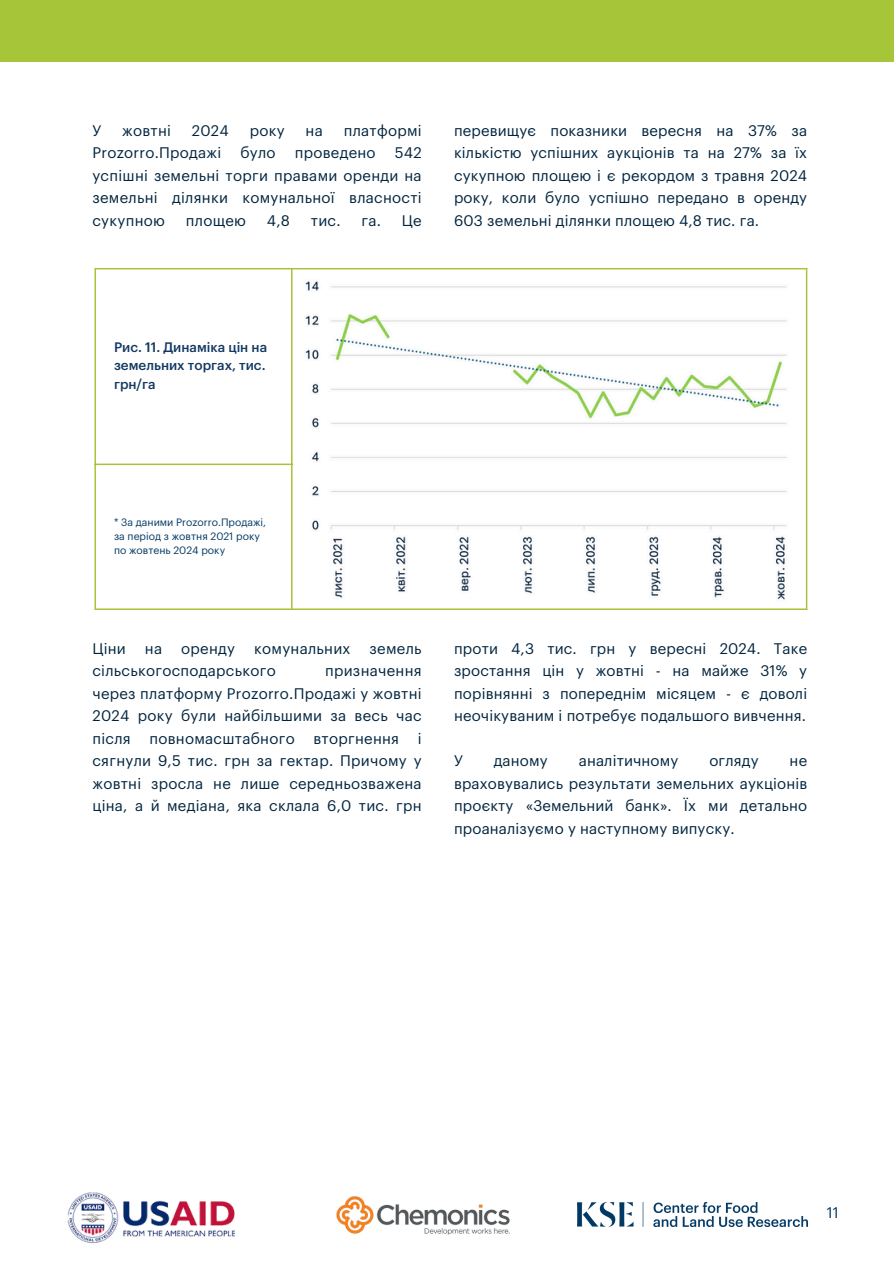
<style>
.page{position:relative;width:894px;height:1264px;background:#fff}
.page>*{position:absolute;margin:0;border:0;box-sizing:border-box;transform-origin:0 0}
.t1{font:15px/22.5px "Graphik LC";letter-spacing:.02em;color:#00243e;text-align:justify}
.t2{font:15px "Graphik LC";color:#003964}
.t3{font:500 13.5px/18.3px "Graphik LC";color:#133962}
.t4{font:10.5px/14px "Graphik LC";color:#003964}
</style>
<div class="page">
<img style="left:67px;top:1192px;width:168px;height:52px">
<img style="left:336px;top:1196px;width:174px;height:39px">
<div style="left:0;top:0;width:893px;height:62px;background:#a7c539"></div>
<img style="left:577px;top:1202px;width:229px;height:24px">
<hr style="left:94px;top:269px;width:2px;height:339px;background:#a7c539">
<hr style="left:291px;top:269px;width:1px;height:339px;background:#a7c539">
<hr style="left:805px;top:269px;width:2px;height:339px;background:#a7c539">
<hr style="left:94px;top:268px;width:713px;height:1px;background:#a7c539">
<hr style="left:94px;top:463px;width:198px;height:2px;background:#a7c539">
<hr style="left:94px;top:608px;width:713px;height:2px;background:#a7c539">
<img style="left:305px;top:281px;width:482px;height:319px">
<h1 class="t1" style="left:92px;top:120px;width:10px">У</h1>
<h1 class="t1" style="left:122px;top:120px;width:50px">жовтні</h1>
<h1 class="t1" style="left:192px;top:120px;width:38px">2024</h1>
<h1 class="t1" style="left:250px;top:120px;width:36px">року</h1>
<h1 class="t1" style="left:305px;top:120px;width:19px">на</h1>
<h1 class="t1" style="left:343px;top:120px;width:79px">платформі</h1>
<h1 class="t1" style="left:92px;top:142px;width:130px">Prozorro.Продажі</h1>
<h1 class="t1" style="left:240px;top:142px;width:37px">було</h1>
<h1 class="t1" style="left:295px;top:142px;width:82px">проведено</h1>
<h1 class="t1" style="left:92px;top:142px;width:331px;text-indent:302px">542 успішні земельні торги правами оренди на земельні ділянки комунальної власності сукупною</h1>
<h1 class="t1" style="left:186px;top:210px;width:62px">площею</h1>
<h1 class="t1" style="left:267px;top:210px;width:25px">4,8</h1>
<h1 class="t1" style="left:311px;top:210px;width:31px">тис.</h1>
<h1 class="t1" style="left:361px;top:210px;width:62px">га. Це</h1>
<p class="t1" style="left:454px;top:120px;width:354px">перевищує показники вересня на 37% за кількістю успішних аукціонів та на 27% за їх сукупною площею і є рекордом з травня 2024 року, коли було успішно передано в оренду 603 земельні ділянки площею 4,8 тис. га.</p>
<p class="t3" style="left:114px;top:338px;width:155px">Рис. 11. Динаміка цін на земельних торгах, тис. грн/га</p>
<p class="t4" style="left:114px;top:515px;width:154px">* За даними Prozorro.Продажі, за період з жовтня 2021 року по жовтень 2024 року</p>
<p class="t1" style="left:92px;top:637px;width:35px">Ціни</p>
<p class="t1" style="left:145px;top:637px;width:19px">на</p>
<p class="t1" style="left:181px;top:637px;width:55px">оренду</p>
<p class="t1" style="left:254px;top:637px;width:98px">комунальних</p>
<p class="t1" style="left:369px;top:637px;width:54px">земель</p>
<p class="t1" style="left:92px;top:660px;width:185px">сільськогосподарського</p>
<p class="t1" style="left:92px;top:660px;width:331px;text-indent:233px">призначення через платформу Prozorro.Продажі у жовтні 2024 року були найбільшими за весь час після повномасштабного вторгнення і сягнули 9,5 тис. грн за гектар. Причому у жовтні зросла не лише середньозважена ціна, а й медіана, яка склала 6,0 тис. грн</p>
<p class="t1" style="left:454px;top:637px;width:354px">проти 4,3 тис. грн у вересні 2024. Таке зростання цін у жовтні - на майже 31% у порівнянні з попереднім місяцем - є доволі неочікуваним і потребує подальшого вивчення.</p>
<p class="t1" style="left:454px;top:750px;width:10px">У</p>
<p class="t1" style="left:493px;top:750px;width:55px">даному</p>
<p class="t1" style="left:578px;top:750px;width:101px">аналітичному</p>
<p class="t1" style="left:709px;top:750px;width:51px">огляду</p>
<p class="t1" style="left:454px;top:750px;width:354px;text-indent:335px">не враховувались результати земельних аукціонів проєкту «Земельний банк». Їх ми детально проаналізуємо у наступному випуску.</p>
<h1 class="t2" style="left:826px;top:1205px;width:13px">11</h1>
</div>
